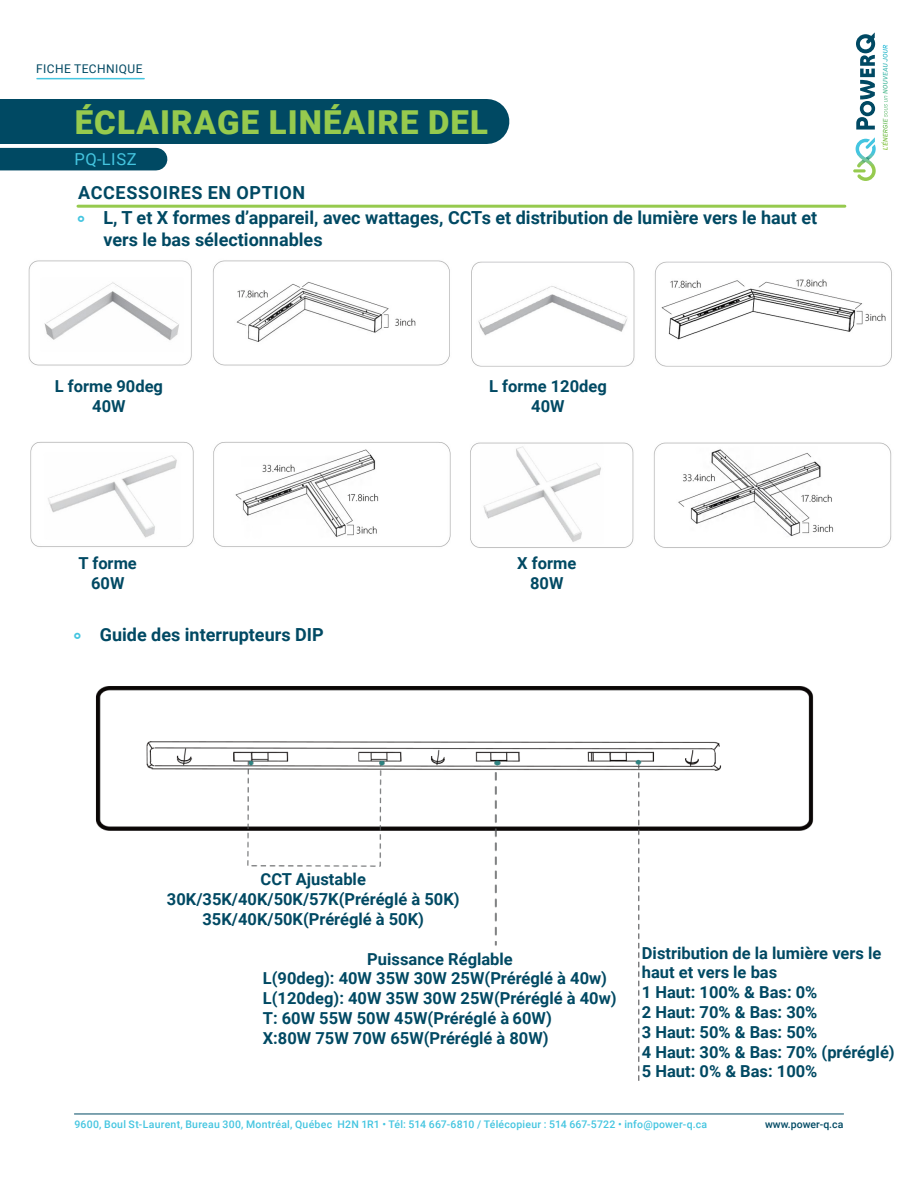
<style>
.page{position:relative;width:918px;height:1188px;background:#fff}
.page>*{position:absolute;margin:0;border:0;box-sizing:border-box;transform-origin:0 0}
.t1{font:900 33px "Roboto";letter-spacing:.035em;color:#96ca4e}
.t2{font:700 18px/24.6px "Roboto";color:#004963}
.t3{font:700 16.5px/19.8px "Roboto";color:#004963;text-align:center}
.t4{font:16.5px "Roboto";letter-spacing:.035em;color:#44c5e0}
.t5{font:12px "Roboto";letter-spacing:.035em;color:#004963}
.t6{font:500 10.5px "Roboto";letter-spacing:.02em;color:#44c5e0}
.t7{font:500 10.5px "Roboto";color:#004963}
.s1{font-size:24px;color:#44c5e0}
</style>
<div class="page">
<hr style="left:74px;top:1114px;width:770px;height:1px;background:#004963">
<svg style="left:856px;top:32px;width:19px;height:98px"></svg>
<svg style="left:853px;top:137px;width:23px;height:44px"></svg>
<svg style="left:883px;top:45px;width:5px;height:44px"></svg>
<hr style="left:37px;top:78px;width:107px;height:1px;background:#44c5e0">
<hr style="left:78px;top:205px;width:767px;height:3px;background:#96ca4e">
<img style="left:28px;top:260px;width:864px;height:107px">
<img style="left:30px;top:442px;width:862px;height:106px">
<img style="left:95px;top:686px;width:719px;height:395px">
<div style="left:0;top:99px;width:487px;height:45px;background:#004963"></div>
<div style="left:0;top:148px;width:156px;height:22px;background:#004963"></div>
<p class="t5" style="left:36px;top:61px;width:108px">FICHE TECHNIQUE</p>
<h1 class="t1" style="left:75px;top:99px;width:415px">ÉCLAIRAGE LINÉAIRE DEL</h1>
<p class="t4" style="left:74px;top:148px;width:64px">PQ-LISZ</p>
<p class="t2" style="left:76px;top:180px;width:742px">ACCESSOIRES EN OPTION<br><span class="s1">°</span> L, T et X formes d’appareil, avec wattages, CCTs et distribution de lumière vers le haut et</p>
<p class="t2" style="left:103px;top:227px;width:221px">vers le bas sélectionnables</p>
<p class="t3" style="left:55px;top:376px;width:110px">L forme 90deg<br>40W</p>
<p class="t3" style="left:489px;top:376px;width:119px">L forme 120deg<br>40W</p>
<p class="t3" style="left:79px;top:553px;width:60px">T forme<br>60W</p>
<p class="t3" style="left:517px;top:553px;width:61px">X forme<br>80W</p>
<p class="t2" style="left:73px;top:622px;width:252px"><span class="s1">°</span> Guide des interrupteurs DIP</p>
<p class="t3" style="left:167px;top:869px;width:294px">CCT Ajustable<br>30K/35K/40K/50K/57K(Préréglé à 50K)<br>35K/40K/50K(Préréglé à 50K)</p>
<p class="t3" style="left:263px;top:948px;width:355px;text-align:left;text-indent:105px">Puissance Réglable<br>L(90deg): 40W 35W 30W 25W(Préréglé à 40w)<br>L(120deg): 40W 35W 30W 25W(Préréglé à 40w)<br>T: 60W 55W 50W 45W(Préréglé à 60W)<br>X:80W 75W 70W 65W(Préréglé à 80W)</p>
<p class="t3" style="left:642px;top:942px;width:254px;text-align:left">Distribution de la lumière vers le haut et vers le bas<br>1 Haut: 100% &amp; Bas: 0%<br>2 Haut: 70% &amp; Bas: 30%<br>3 Haut: 50% &amp; Bas: 50%<br>4 Haut: 30% &amp; Bas: 70% (préréglé)<br>5 Haut: 0% &amp; Bas: 100%</p>
<p class="t6" style="left:74px;top:1117px;width:634px">9600, Boul St-Laurent, Bureau 300, Montréal, Québec H2N 1R1 • Tél: 514 667-6810 / Télécopieur : 514 667-5722 • info@power-q.ca</p>
<p class="t7" style="left:765px;top:1117px;width:80px">www.power-q.ca</p>
</div>
